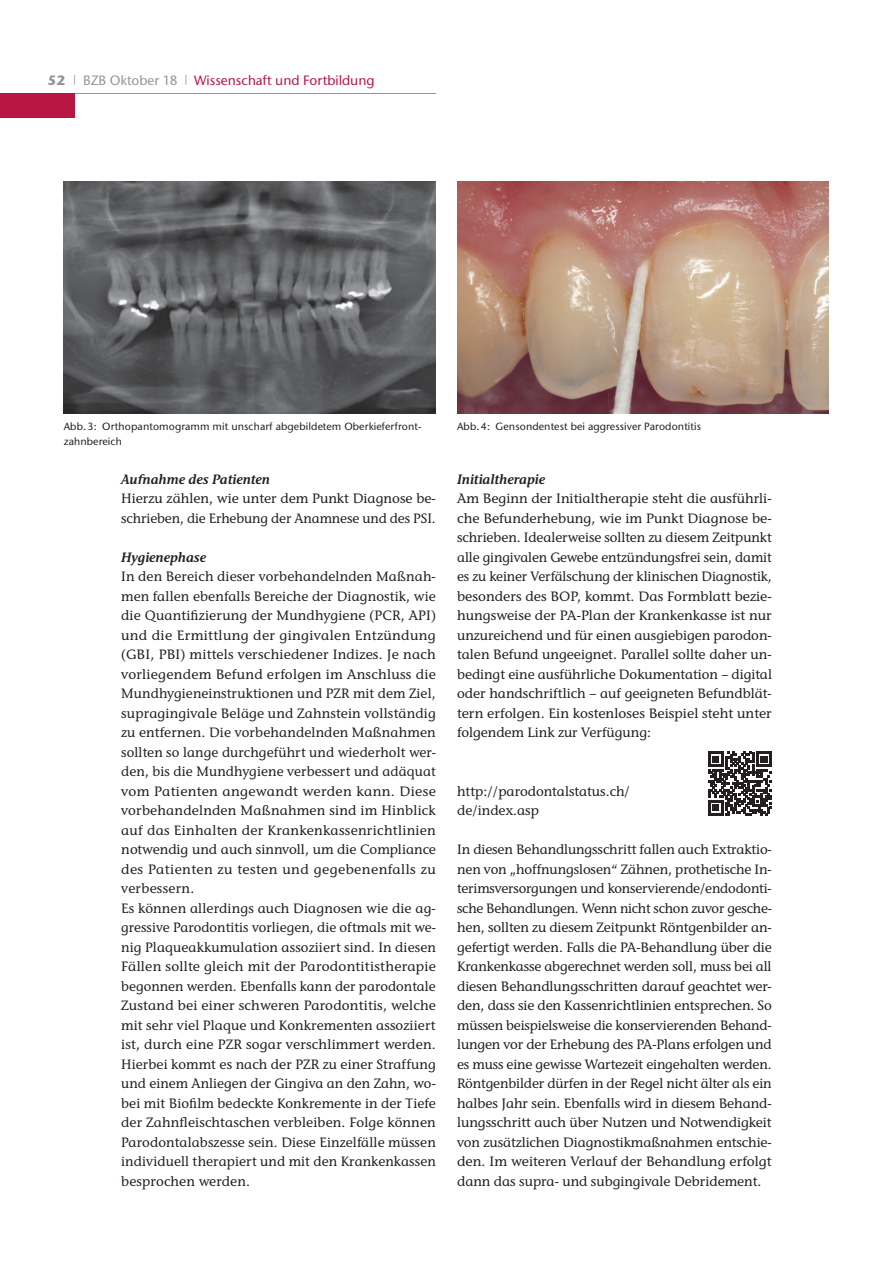
<style>
.page{position:relative;width:893px;height:1263px;background:#fff}
.page>*{position:absolute;margin:0;border:0;box-sizing:border-box;transform-origin:0 0}
.t1{font:500 13.5px/19.5px "Stone Inf ITC Std";letter-spacing:.01em;color:#231f20}
.t2{font:italic 600 13.5px "Stone Inf ITC Std";color:#231f20}
.t3{font:500 13.5px "Stone Sans ITC Std";color:#b91542}
.t4{font:500 13.5px "Stone Sans ITC Std";color:#939598}
.t5{font:700 13.5px "Stone Sans ITC Std";color:#939598}
.t6{font:500 10.5px "Stone Sans ITC Std";letter-spacing:.01em;color:#231f20}
</style>
<div class="page">
<img style="left:457px;top:181px;width:372px;height:232px">
<img style="left:64px;top:181px;width:372px;height:232px">
<svg style="left:708px;top:752px;width:64px;height:63px"></svg>
<hr style="left:0;top:94px;width:436px;height:1px;background:#939598">
<div style="left:0;top:94px;width:75px;height:24px;background:#b91542"></div>
<p class="t5" style="left:47px;top:75px;width:20px">52</p>
<p class="t3" style="left:185px;top:75px;width:191px"><sup>|</sup> Wissenschaft und Fortbildung</p>
<p class="t4" style="left:74px;top:75px;width:106px"><sup>|</sup> BZB Oktober 18</p>
<p class="t6" style="left:64px;top:422px;width:359px">Abb. 3: Orthopantomogramm mit unscharf abgebildetem Oberkieferfront-</p>
<p class="t6" style="left:457px;top:422px;width:246px">Abb. 4: Gensondentest bei aggressiver Parodontitis</p>
<p class="t6" style="left:64px;top:437px;width:59px">zahnbereich</p>
<p class="t2" style="left:121px;top:474px;width:150px">Aufnahme des Patienten</p>
<p class="t1" style="left:121px;top:490px;width:316px">Hierzu zählen, wie unter dem Punkt Diagnose be&shy;schrieben, die Erhebung der Anamnese und des PSI.</p>
<p class="t2" style="left:121px;top:552px;width:86px">Hygienephase</p>
<p class="t1" style="left:121px;top:568px;width:316px">In den Bereich dieser vorbehandelnden Maßnah&shy;men fallen ebenfalls Bereiche der Diagnostik, wie die Quantifizierung der Mundhygiene (PCR, API) und die Ermittlung der gingivalen Entzündung (GBI, PBI) mittels verschiedener Indizes. Je nach vorliegendem Befund erfolgen im Anschluss die Mundhygieneinstruktionen und PZR mit dem Ziel, supragingivale Beläge und Zahnstein vollständig zu entfernen. Die vorbehandelnden Maßnahmen sollten so lange durchgeführt und wiederholt wer&shy;den, bis die Mundhygiene verbessert und adäquat vom Patienten angewandt werden kann. Diese vorbehandelnden Maßnahmen sind im Hinblick auf das Einhalten der Krankenkassenrichtlinien notwendig und auch sinnvoll, um die Compliance des Patienten zu testen und gegebenenfalls zu verbessern.<br>Es können allerdings auch Diagnosen wie die ag&shy;gressive Parodontitis vorliegen, die oftmals mit we&shy;nig Plaqueakkumulation assoziiert sind. In diesen Fällen sollte gleich mit der Parodontitistherapie begonnen werden. Ebenfalls kann der parodontale Zustand bei einer schweren Parodontitis, welche mit sehr viel Plaque und Konkrementen assoziiert ist, durch eine PZR sogar verschlimmert werden.<br>Hierbei kommt es nach der PZR zu einer Straffung und einem Anliegen der Gingiva an den Zahn, wo&shy;bei mit Biofilm bedeckte Konkremente in der Tiefe der Zahnfleischtaschen verbleiben. Folge können Parodontalabszesse sein. Diese Einzelfälle müssen individuell therapiert und mit den Krankenkassen besprochen werden.</p>
<p class="t2" style="left:457px;top:474px;width:89px">Initialtherapie</p>
<p class="t1" style="left:457px;top:490px;width:316px;text-align:justify">Am Beginn der Initialtherapie steht die ausführli&shy;che Befunderhebung, wie im Punkt Diagnose be&shy;schrieben. Idealerweise sollten zu diesem Zeitpunkt alle gingivalen Gewebe entzündungsfrei sein, damit es zu keiner Verfälschung der klinischen Diagnostik, besonders des BOP, kommt. Das Formblatt bezie&shy;hungsweise der PA-Plan der Krankenkasse ist nur unzureichend und für einen ausgiebigen parodon&shy;talen Befund ungeeignet. Parallel sollte daher un&shy;bedingt eine ausführliche Dokumentation – digital oder handschriftlich – auf geeigneten Befundblät&shy;tern erfolgen. Ein kostenloses Beispiel steht unter folgendem Link zur Verfügung:</p>
<p class="t1" style="left:457px;top:783px;width:174px">http://parodontalstatus.ch/ de/index.asp</p>
<p class="t1" style="left:457px;top:841px;width:316px;text-align:justify">In diesen Behandlungsschritt fallen auch Extraktio&shy;nen von „hoffnungslosen“ Zähnen, prothetische In&shy;terimsversorgungen und konservierende/endodonti&shy;sche Behandlungen. Wenn nicht schon zuvor gesche&shy;hen, sollten zu diesem Zeitpunkt Röntgenbilder an&shy;gefertigt werden. Falls die PA-Behandlung über die Krankenkasse abgerechnet werden soll, muss bei all diesen Behandlungsschritten darauf geachtet wer&shy;den, dass sie den Kassenrichtlinien entsprechen. So müssen beispielsweise die konservierenden Behand&shy;lungen vor der Erhebung des PA-Plans erfolgen und es muss eine gewisse Wartezeit eingehalten werden.<br>Röntgenbilder dürfen in der Regel nicht älter als ein halbes Jahr sein. Ebenfalls wird in diesem Behand&shy;lungsschritt auch über Nutzen und Notwendigkeit von zusätzlichen Diagnostikmaßnahmen entschie&shy;den. Im weiteren Verlauf der Behandlung erfolgt dann das supra- und subgingivale Debridement.</p>
</div>
